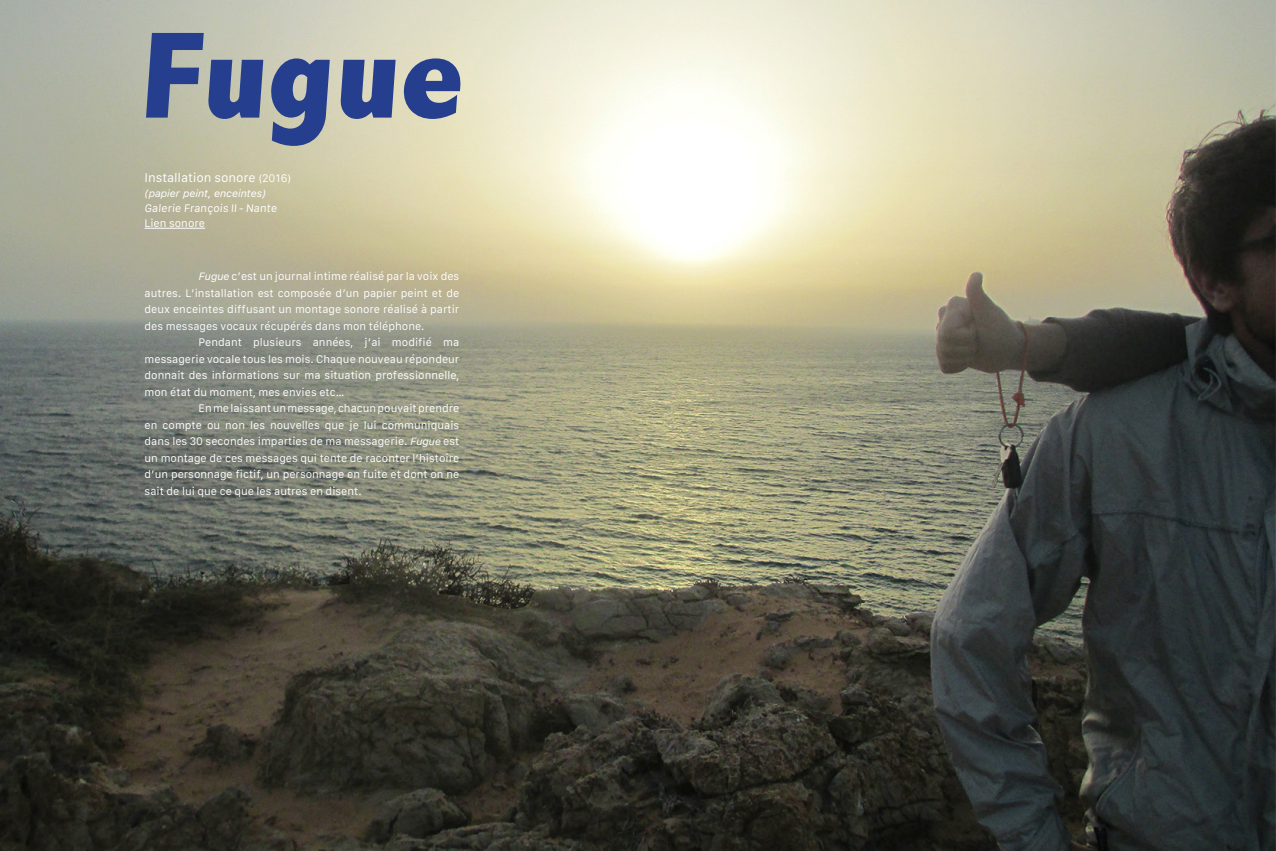
<style>
.page{position:relative;width:1276px;height:851px;background:#fff}
.page>*{position:absolute;margin:0;border:0;box-sizing:border-box;transform-origin:0 0}
.t1{font:800 condensed 124.2px "Abadi";color:#253f8e;scale:1.1 1}
.t2{font:12px "Galvji";color:#fff}
.t3{font:10.5px/16.5px "Galvji";color:#fff;text-align:justify}
.t4{font:italic 10.5px "Galvji";color:#fff}
.s1{font-size:10.5px}
.s2{font-style:italic}
</style>
<div class="page">
<img style="left:0;top:0;width:1276px;height:850px">
<hr style="left:145px;top:228px;width:60px;height:1px;background:#fff">
<p class="t1" style="left:139px;top:4px;width:304px">Fugue</p>
<p class="t2" style="left:145px;top:170px;width:148px">Installation sonore <span class="s1">(2016)</span></p>
<p class="t4" style="left:145px;top:187px;width:123px">(papier peint, enceintes)</p>
<p class="t3" style="left:145px;top:200px;width:135px">Galerie François II - Nante</p>
<p class="t3" style="left:145px;top:215px;width:62px">Lien sonore</p>
<p class="t3" style="left:145px;top:268px;width:316px;text-indent:54px"><span class="s2">Fugue</span> c’est un journal intime réalisé par la voix des autres. L’installation est composée d’un papier peint et de deux enceintes diffusant un montage sonore réalisé à partir des messages vocaux récupérés dans mon téléphone.</p>
<p class="t3" style="left:145px;top:334px;width:316px;text-indent:54px">Pendant plusieurs années, j’ai modifié ma messagerie vocale tous les mois. Chaque nouveau répondeur donnait des informations sur ma situation professionnelle, mon état du moment, mes envies etc…</p>
<p class="t3" style="left:145px;top:400px;width:316px;text-indent:54px">En me laissant un message, chacun pouvait prendre en compte ou non les nouvelles que je lui communiquais dans les 30 secondes imparties de ma messagerie. <span class="s2">Fugue</span> est un montage de ces messages qui tente de raconter l’histoire d’un personnage fictif, un personnage en fuite et dont on ne sait de lui que ce que les autres en disent.</p>
</div>
